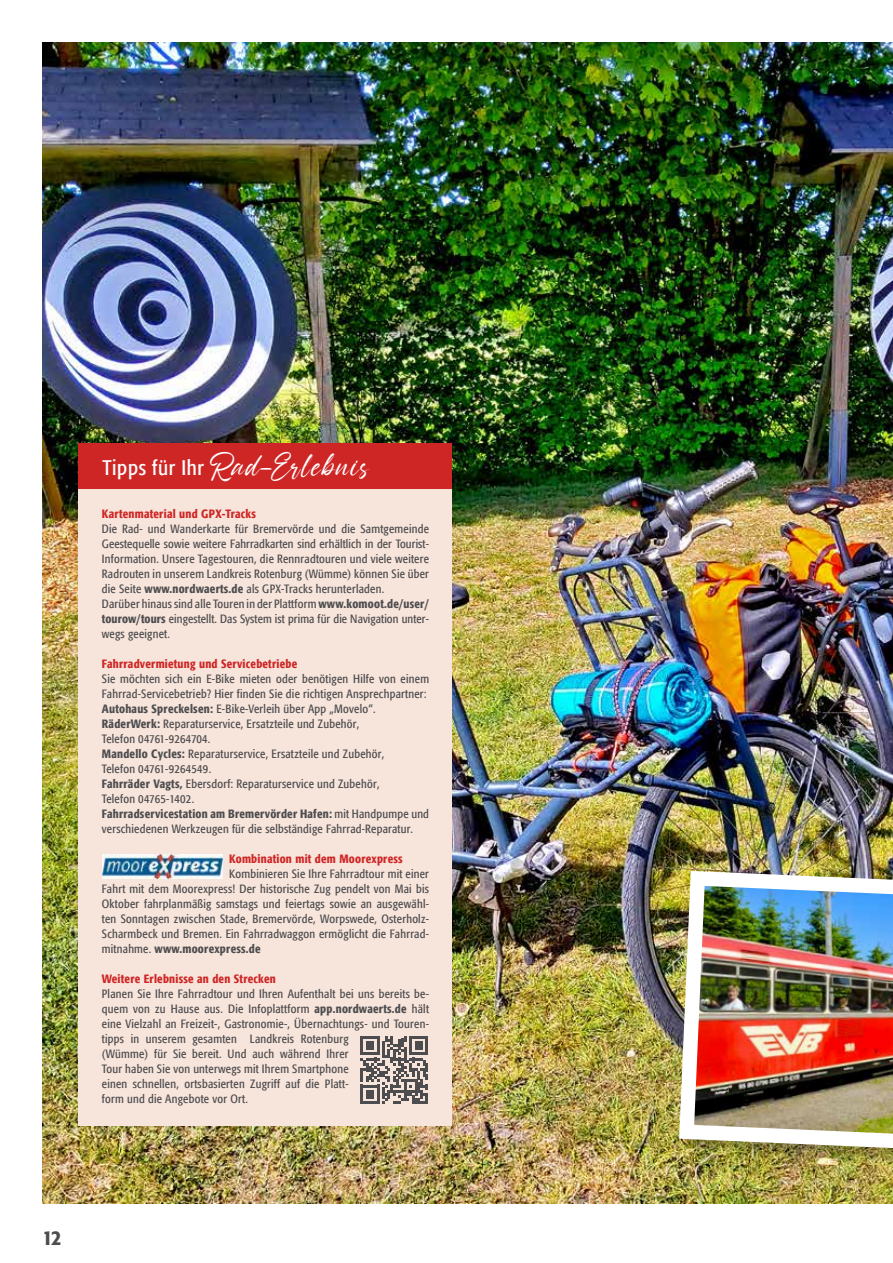
<style>
.page{position:relative;width:893px;height:1263px;background:#fff}
.page>*{position:absolute;margin:0;border:0;box-sizing:border-box;transform-origin:0 0}
.t1{font:40.5px "Nathallis";letter-spacing:.05em;color:#fff}
.t2{font:500 condensed 21px "Formata";color:#4d4d4f}
.t3{font:condensed 12px/15px "Formata";letter-spacing:.02em;color:#4d4d4f}
.t4{font:500 condensed 12px "Formata";letter-spacing:.02em;color:#ce2625}
.s1{font-family:"Formata";font-stretch:condensed;font-size:21px}
.s2{font-weight:500}
</style>
<div class="page">
<img style="left:43px;top:43px;width:850px;height:1160px">
<div style="left:79px;top:458px;width:373px;height:668px;background:#f7e4db"></div>
<div style="left:680px;top:872px;width:213px;height:306px;background:#000;opacity:.28"></div>
<img style="left:672px;top:863px;width:221px;height:306px">
<div style="left:79px;top:444px;width:373px;height:45px;background:#ce2625"></div>
<img style="left:102px;top:854px;width:121px;height:24px">
<svg style="left:361px;top:1036px;width:67px;height:68px"></svg>
<h1 class="t1" style="left:102px;top:448px;width:268px"><span class="s1">Tipps für Ihr</span> Rad-Erlebnis</h1>
<p class="t4" style="left:102px;top:506px;width:156px">Kartenmaterial und GPX-Tracks</p>
<p class="t3" style="left:102px;top:521px;width:329px">Die Rad- und Wanderkarte für Bremervörde und die Samtgemeinde Geestequelle sowie weitere Fahrradkarten sind erhältlich in der Tourist-Information. Unsere Tagestouren, die Rennradtouren und viele weitere Radrouten in unserem Landkreis Rotenburg (Wümme) können Sie über die Seite <span class="s2">www.nordwaerts.de</span> als GPX-Tracks herunterladen.<br>Darüber hinaus sind alle Touren in der Plattform <span class="s2">www.komoot.de/user/ tourow/tours</span> eingestellt. Das System ist prima für die Navigation unter&shy;wegs geeignet.</p>
<p class="t4" style="left:102px;top:656px;width:197px">Fahrradvermietung und Servicebetriebe</p>
<p class="t3" style="left:102px;top:671px;width:329px">Sie möchten sich ein E-Bike mieten oder benötigen Hilfe von einem Fahrrad-Servicebetrieb? Hier finden Sie die richtigen Ansprechpartner:<br><span class="s2">Autohaus Spreckelsen:</span> E-Bike-Verleih über App „Movelo“.<br><span class="s2">RäderWerk:</span> Reparaturservice, Ersatzteile und Zubehör,<br>Telefon 04761-9264704.<br><span class="s2">Mandello Cycles:</span> Reparaturservice, Ersatzteile und Zubehör,<br>Telefon 04761-9264549.<br><span class="s2">Fahrräder Vagts,</span> Ebersdorf: Reparaturservice und Zubehör,<br>Telefon 04765-1402.<br><span class="s2">Fahrradservicestation am Bremervörder Hafen:</span> mit Handpumpe und verschiedenen Werkzeugen für die selbständige Fahrrad-Reparatur.</p>
<p class="t4" style="left:229px;top:851px;width:175px">Kombination mit dem Moorexpress</p>
<p class="t3" style="left:102px;top:866px;width:329px;text-align:justify;text-indent:127px">Kombinieren Sie Ihre Fahrradtour mit einer Fahrt mit dem Moorexpress! Der historische Zug pendelt von Mai bis Oktober fahrplanmäßig samstags und feiertags sowie an ausgewähl&shy;ten Sonntagen zwischen Stade, Bremervörde, Worpswede, Osterholz-Scharmbeck und Bremen. Ein Fahrradwaggon ermöglicht die Fahrrad&shy;mitnahme. <span class="s2">www.moorexpress.de</span></p>
<p class="t4" style="left:102px;top:971px;width:175px">Weitere Erlebnisse an den Strecken</p>
<p class="t3" style="left:102px;top:986px;width:329px">Planen Sie Ihre Fahrradtour und Ihren Aufenthalt bei uns bereits be&shy;quem von zu Hause aus. Die Infoplattform <span class="s2">app.nordwaerts.de</span> hält eine Vielzahl an Freizeit-, Gastronomie-, Übernachtungs- und Touren&shy;tipps in unserem gesamten Landkreis Rotenburg<br>(Wümme) für Sie bereit. Und auch während Ihrer<br>Tour haben Sie von unterwegs mit Ihrem Smartphone<br>einen schnellen, ortsbasierten Zugriff auf die Platt-<br>form und die Angebote vor Ort.</p>
<h2 class="t2" style="left:43px;top:1225px;width:20px">12</h2>
</div>
